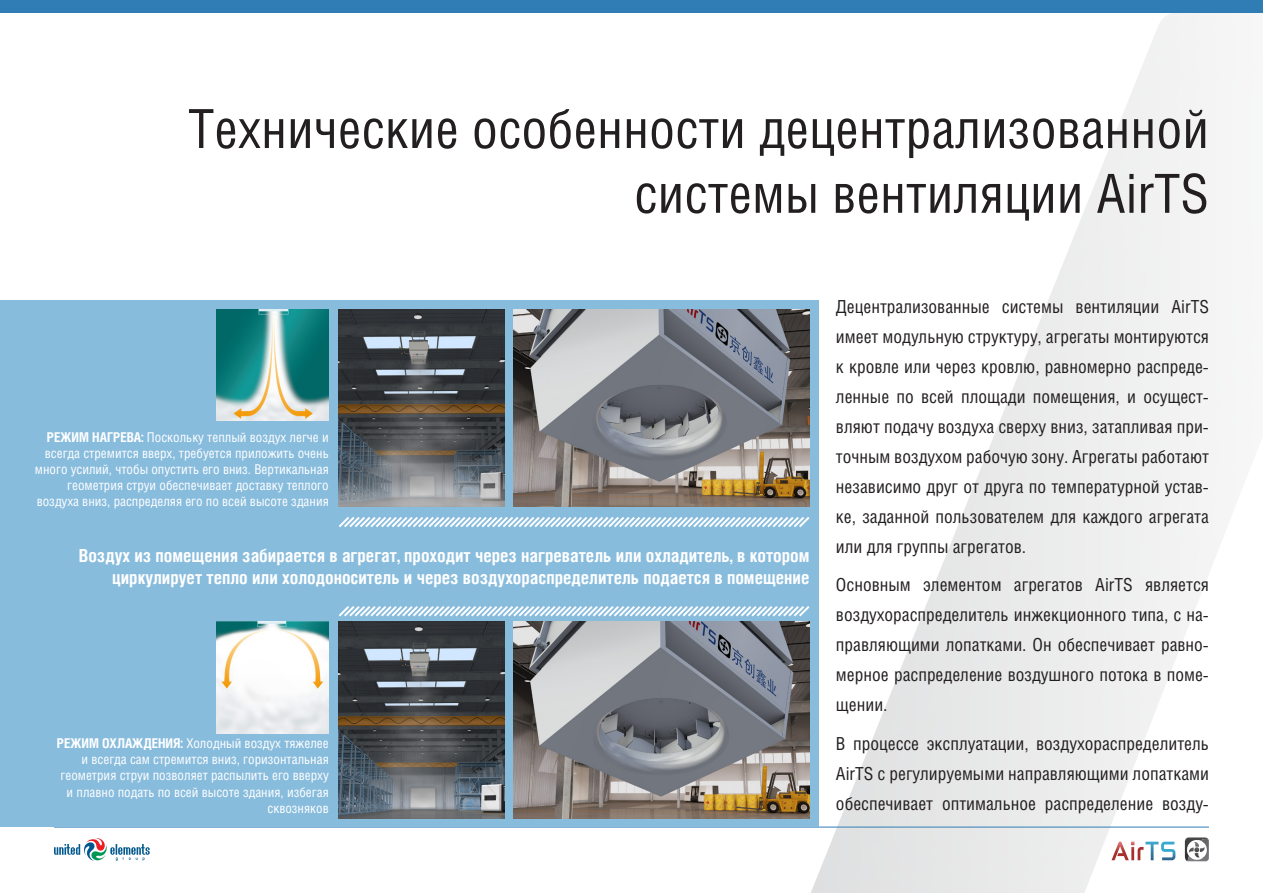
<style>
.page{position:relative;width:1263px;height:893px;background:#fff}
.page>*{position:absolute;margin:0;border:0;box-sizing:border-box;transform-origin:0 0}
.Zagolovok{font:54px/64.8px "Helios Cond";color:#231f20;text-align:right}
.Text_bull{font:18px/30px "Helios Cond";color:#231f20;text-align:justify}
.Text_bull-2{font:700 18px/21.6px "Helios Cond";color:#fff;text-align:right}
.Text_bull-3{font:13.5px/16.2px "Helios Cond";color:#fff;text-align:right}
.s1{font-weight:700}
</style>
<div class="page">
<svg style="left:811px;top:13px;width:413px;height:880px"></svg>
<svg style="left:1185px;top:837px;width:24px;height:25px"></svg>
<svg style="left:1112px;top:842px;width:63px;height:18px"></svg>
<hr style="left:54px;top:827px;width:1155px;height:1px;background:#307db6">
<div style="left:0;top:0;width:1263px;height:13px;background:#307db6"></div>
<svg style="left:54px;top:838px;width:96px;height:23px"></svg>
<div style="left:0;top:300px;width:819px;height:527px;background:#88bcdd"></div>
<img style="left:216px;top:309px;width:113px;height:112px">
<img style="left:216px;top:622px;width:113px;height:111px">
<img style="left:514px;top:309px;width:295px;height:197px">
<img style="left:514px;top:622px;width:295px;height:197px">
<img style="left:339px;top:309px;width:165px;height:197px">
<img style="left:339px;top:622px;width:165px;height:197px">
<svg style="left:339px;top:517px;width:471px;height:11px"></svg>
<svg style="left:339px;top:606px;width:471px;height:11px"></svg>
<hr style="left:1262px;top:14px;width:1px;height:483px;background:#88bcdd">
<p class="Zagolovok" style="left:188px;top:95px;width:1022px">Технические особенности децентрализованной системы вентиляции AirTS</p>
<p class="Text_bull-3" style="left:35px;top:428px;width:295px"><span class="s1">РЕЖИМ НАГРЕВА:</span> Поскольку теплый воздух легче и всегда стремится вверх, требуется приложить очень много усилий, чтобы опустить его вниз. Вертикальная геометрия струи обеспечивает доставку теплого воздуха вниз, распределяя его по всей высоте здания</p>
<p class="Text_bull-2" style="left:79px;top:545px;width:732px">Воздух из помещения забирается в агрегат, проходит через нагреватель или охладитель, в котором циркулирует тепло или холодоноситель и через воздухораспределитель подается в помещение</p>
<p class="Text_bull-3" style="left:57px;top:735px;width:273px"><span class="s1">РЕЖИМ ОХЛАЖДЕНИЯ:</span> Холодный воздух тяжелее и всегда сам стремится вниз, горизонтальная геометрия струи позволяет распылить его вверху и плавно подать по всей высоте здания, избегая сквозняков</p>
<p class="Text_bull" style="left:836px;top:291px;width:374px">Децентрализованные системы вентиляции AirTS имеет модульную структуру, агрегаты монтируются к кровле или через кровлю, равномерно распреде&shy;ленные по всей площади помещения, и осущест&shy;вляют подачу воздуха сверху вниз, затапливая при&shy;точным воздухом рабочую зону. Агрегаты работают независимо друг от друга по температурной устав&shy;ке, заданной пользователем для каждого агрегата или для группы агрегатов.</p>
<p class="Text_bull" style="left:836px;top:569px;width:374px">Основным элементом агрегатов AirTS является воздухораспределитель инжекционного типа, с на&shy;правляющими лопатками. Он обеспечивает равно&shy;мерное распределение воздушного потока в поме&shy;щении.</p>
<p class="Text_bull" style="left:836px;top:728px;width:374px">В процессе эксплуатации, воздухораспределитель AirTS с регулируемыми направляющими лопатками обеспечивает оптимальное распределение возду-</p>
</div>
